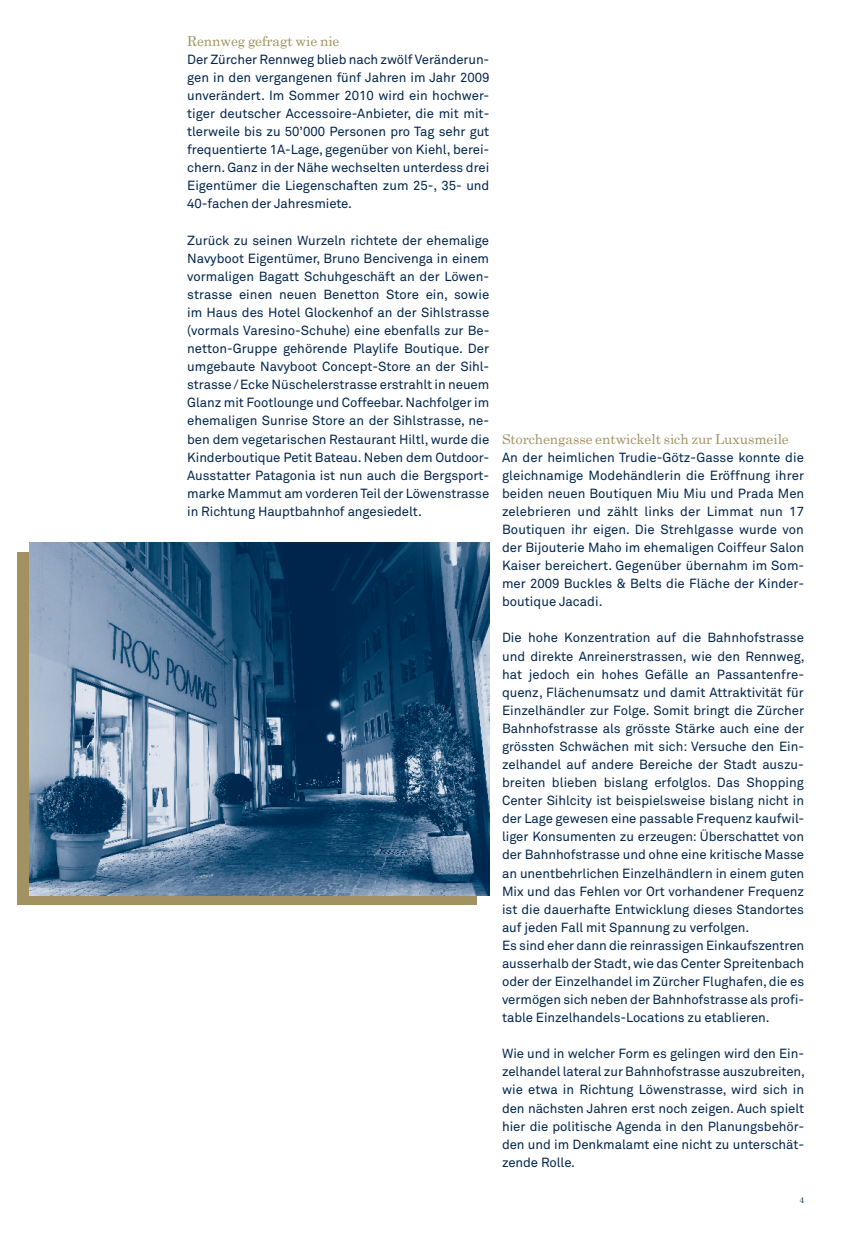
<style>
.page{position:relative;width:868px;height:1238px;background:#fff}
.page>*{position:absolute;margin:0;border:0;box-sizing:border-box;transform-origin:0 0}
.t1{font:13.65px "Century Schoolbook";letter-spacing:-.005em;color:#a29161}
.t2{font:13.2px/18px "Akkurat";letter-spacing:-.005em;color:#00254c;text-align:justify}
.t3{font:8.55px "Century Schoolbook";color:#00254c}
</style>
<div class="page">
<div style="left:17px;top:552px;width:459px;height:352px;background:#a29161"></div>
<img style="left:30px;top:543px;width:459px;height:352px">
<p class="t1" style="left:187px;top:32px;width:154px">Rennweg gefragt wie nie</p>
<p class="t2" style="left:187px;top:51px;width:304px">Der Zürcher Rennweg blieb nach zwölf Veränderun&shy;gen in den vergangenen fünf Jahren im Jahr 2009 unverändert. Im Sommer 2010 wird ein hochwer&shy;tiger deutscher Accessoire-Anbieter, die mit mit&shy;tlerweile bis zu 50’000 Personen pro Tag sehr gut frequentierte 1A-Lage, gegenüber von Kiehl, berei&shy;chern. Ganz in der Nähe wechselten unterdess drei Eigentümer die Liegenschaften zum 25-, 35- und 40-fachen der Jahresmiete.</p>
<p class="t2" style="left:187px;top:231px;width:304px">Zurück zu seinen Wurzeln richtete der ehemalige Navyboot Eigentümer, Bruno Bencivenga in einem vormaligen Bagatt Schuhgeschäft an der Löwen&shy;strasse einen neuen Benetton Store ein, sowie im Haus des Hotel Glockenhof an der Sihlstrasse (vormals Varesino-Schuhe) eine ebenfalls zur Be&shy;netton-Gruppe gehörende Playlife Boutique. Der umgebaute Navyboot Concept-Store an der Sihl&shy;strasse/Ecke Nüschelerstrasse erstrahlt in neuem Glanz mit Footlounge und Coffeebar. Nachfolger im ehemaligen Sunrise Store an der Sihlstrasse, ne&shy;ben dem vegetarischen Restaurant Hiltl, wurde die Kinderboutique Petit Bateau. Neben dem Outdoor-Ausstatter Patagonia ist nun auch die Bergsport&shy;marke Mammut am vorderen Teil der Löwenstrasse in Richtung Hauptbahnhof angesiedelt.</p>
<p class="t1" style="left:502px;top:430px;width:288px">Storchengasse entwickelt sich zur Luxusmeile</p>
<p class="t2" style="left:502px;top:448px;width:304px">An der heimlichen Trudie-Götz-Gasse konnte die gleichnamige Modehändlerin die Eröffnung ihrer beiden neuen Boutiquen Miu Miu und Prada Men zelebrieren und zählt links der Limmat nun 17<br>Boutiquen ihr eigen. Die Strehlgasse wurde von der Bijouterie Maho im ehemaligen Coiffeur Salon Kaiser bereichert. Gegenüber übernahm im Som&shy;mer 2009 Buckles &amp; Belts die Fläche der Kinder&shy;boutique Jacadi.</p>
<p class="t2" style="left:502px;top:629px;width:304px;text-align:left">Die hohe Konzentration auf die Bahnhofstrasse und direkte Anreinerstrassen, wie den Rennweg, hat jedoch ein hohes Gefälle an Passantenfre&shy;quenz, Flächenumsatz und damit Attraktivität für Einzelhändler zur Folge. Somit bringt die Zürcher Bahnhofstrasse als grösste Stärke auch eine der grössten Schwächen mit sich: Versuche den Ein&shy;zelhandel auf andere Bereiche der Stadt auszu&shy;breiten blieben bislang erfolglos. Das Shopping Center Sihlcity ist beispielsweise bislang nicht in der Lage gewesen eine passable Frequenz kaufwil&shy;liger Konsumenten zu erzeugen: Überschattet von der Bahnhofstrasse und ohne eine kritische Masse an unentbehrlichen Einzelhändlern in einem guten Mix und das Fehlen vor Ort vorhandener Frequenz ist die dauerhafte Entwicklung dieses Standortes auf jeden Fall mit Spannung zu verfolgen.<br>Es sind eher dann die reinrassigen Einkaufszentren ausserhalb der Stadt, wie das Center Spreitenbach oder der Einzelhandel im Zürcher Flughafen, die es vermögen sich neben der Bahnhofstrasse als profi&shy;table Einzelhandels-Locations zu etablieren.</p>
<p class="t2" style="left:502px;top:1044px;width:304px">Wie und in welcher Form es gelingen wird den Ein&shy;zelhandel lateral zur Bahnhofstrasse auszubreiten, wie etwa in Richtung Löwenstrasse, wird sich in den nächsten Jahren erst noch zeigen. Auch spielt hier die politische Agenda in den Planungsbehör&shy;den und im Denkmalamt eine nicht zu unterschät&shy;zende Rolle.</p>
<p class="t3" style="left:799px;top:1194px;width:6px">4</p>
</div>
